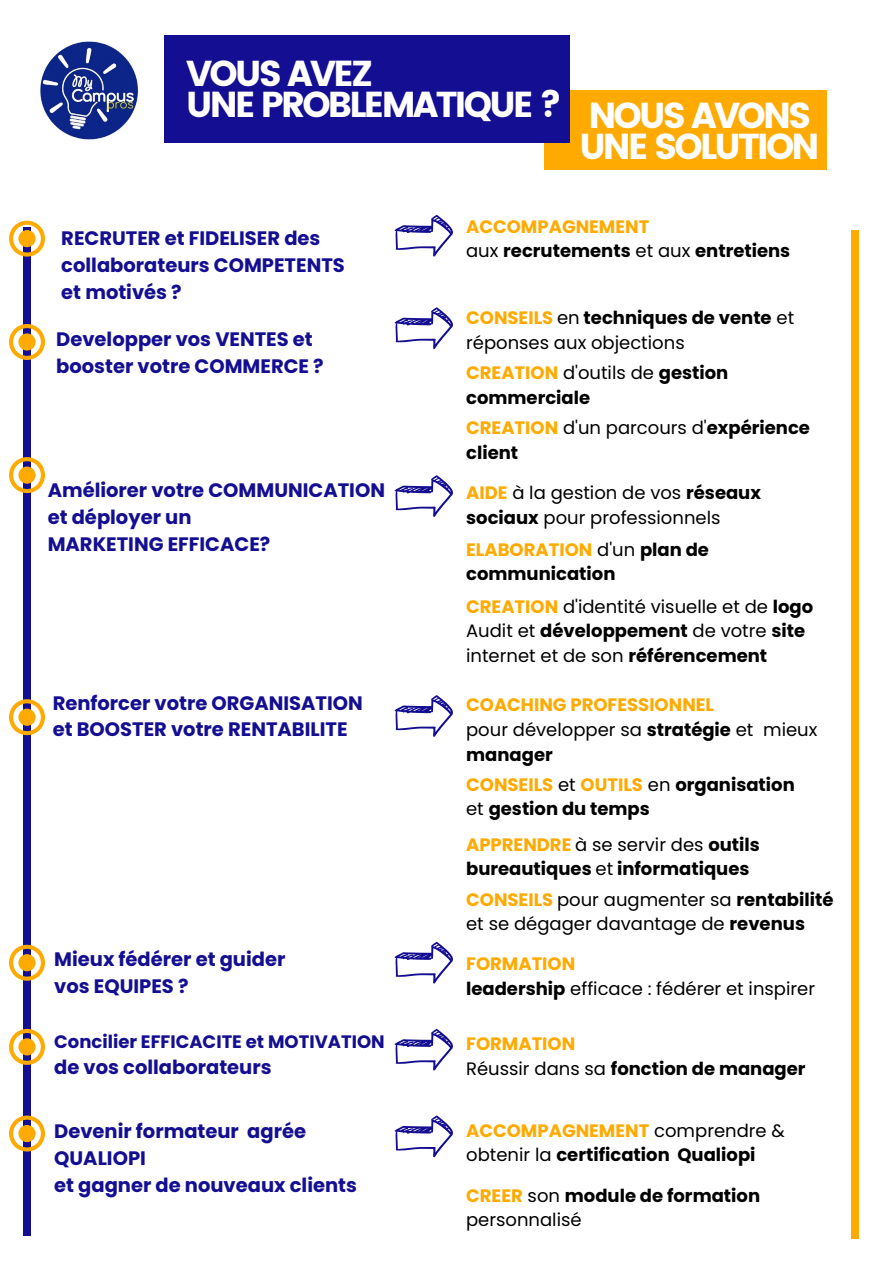
<style>
.page{position:relative;width:893px;height:1264px;background:#fff}
.page>*{position:absolute;margin:0;border:0;box-sizing:border-box;transform-origin:0 0}
.t1{font:36px/31.5px "Poppins";letter-spacing:-.075em;color:#fff}
.t2{font:700 19.5px/27px "Poppins";color:#140e92}
.t3{font:700 18px/24.8px "Poppins";color:#000}
.t4{font:18px/24.8px "Poppins";color:#000}
.t5{font:700 18px "Poppins";color:#140e92}
.s1{color:#fa0}
.s2{font-weight:400}
.s3{font-weight:700;color:#fa0}
.s4{font-weight:700}
</style>
<div class="page">
<div style="left:544px;top:90px;width:282px;height:80px;background:#fa0"></div>
<img style="left:40px;top:41px;width:98px;height:99px">
<div style="left:851px;top:230px;width:7px;height:1008px;background:#fa0"></div>
<div style="left:164px;top:35px;width:406px;height:107px;background:#140e92"></div>
<svg style="left:394px;top:215px;width:59px;height:41px"></svg>
<svg style="left:394px;top:307px;width:59px;height:42px"></svg>
<svg style="left:394px;top:475px;width:59px;height:42px"></svg>
<svg style="left:394px;top:695px;width:59px;height:41px"></svg>
<svg style="left:394px;top:941px;width:59px;height:42px"></svg>
<svg style="left:394px;top:1028px;width:59px;height:42px"></svg>
<svg style="left:394px;top:1115px;width:59px;height:42px"></svg>
<div style="left:24px;top:227px;width:7px;height:1008px;background:#140e92"></div>
<svg style="left:9px;top:1115px;width:36px;height:36px"></svg>
<svg style="left:9px;top:1028px;width:36px;height:36px"></svg>
<svg style="left:9px;top:944px;width:36px;height:36px"></svg>
<svg style="left:9px;top:699px;width:36px;height:36px"></svg>
<svg style="left:9px;top:457px;width:36px;height:36px"></svg>
<svg style="left:9px;top:324px;width:36px;height:36px"></svg>
<svg style="left:9px;top:221px;width:36px;height:35px"></svg>
<h1 class="t1" style="left:186px;top:58px;width:377px">VOUS AVEZ<br>UNE PROBLEMATIQUE ?</h1>
<h1 class="t1" style="left:579px;top:100px;width:242px">NOUS AVONS<br>UNE SOLUTION</h1>
<p class="t2" style="left:61px;top:224px;width:285px">RECRUTER et FIDELISER des collaborateurs COMPETENTS et motivés ?</p>
<p class="t3" style="left:466px;top:214px;width:326px"><span class="s1">ACCOMPAGNEMENT<br></span><span class="s2">aux</span> recrutements <span class="s2">et aux</span> entretiens</p>
<p class="t2" style="left:56px;top:325px;width:269px">Developper vos VENTES et booster votre COMMERCE ?</p>
<p class="t4" style="left:466px;top:305px;width:329px"><span class="s3">CONSEILS</span> en <span class="s4">techniques de vente</span> et réponses aux objections</p>
<p class="t3" style="left:466px;top:360px;width:264px"><span class="s1">CREATION</span> <span class="s2">d'outils de</span> gestion commerciale</p>
<p class="t3" style="left:466px;top:416px;width:345px"><span class="s1">CREATION</span> <span class="s2">d'un parcours d'</span>expérience client</p>
<p class="t2" style="left:48px;top:476px;width:339px">Améliorer votre COMMUNICATION et déployer un<br>MARKETING EFFICACE?</p>
<p class="t4" style="left:466px;top:481px;width:296px"><span class="s3">AIDE</span> à la gestion de vos <span class="s4">réseaux sociaux</span> pour professionnels</p>
<p class="t3" style="left:466px;top:537px;width:244px"><span class="s1">ELABORATION</span> <span class="s2">d'un</span> plan de communication</p>
<p class="t4" style="left:466px;top:594px;width:348px"><span class="s3">CREATION</span> d'identité visuelle et de <span class="s4">logo<br></span>Audit et <span class="s4">développement</span> de votre <span class="s4">site </span>internet et de son <span class="s4">référencement</span></p>
<p class="t2" style="left:53px;top:689px;width:311px">Renforcer votre ORGANISATION et BOOSTER votre RENTABILITE</p>
<p class="t4" style="left:466px;top:692px;width:353px"><span class="s3">COACHING PROFESSIONNEL<br></span>pour développer sa <span class="s4">stratégie</span> et mieux <span class="s4">manager</span></p>
<p class="t3" style="left:466px;top:772px;width:330px"><span class="s1">CONSEILS</span> <span class="s2">et</span> <span class="s1">OUTILS</span> <span class="s2">en</span> organisation <span class="s2">et</span> gestion du temps</p>
<p class="t3" style="left:466px;top:832px;width:295px"><span class="s1">APPRENDRE</span> <span class="s2">à se servir des</span> outils bureautiques <span class="s2">et</span> informatiques</p>
<p class="t2" style="left:54px;top:945px;width:233px">Mieux fédérer et guider vos EQUIPES ?</p>
<p class="t5" style="left:54px;top:1029px;width:332px">Concilier EFFICACITE et MOTIVATION</p>
<p class="t2" style="left:54px;top:1053px;width:219px">de vos collaborateurs</p>
<p class="t4" style="left:466px;top:886px;width:369px"><span class="s3">CONSEILS</span> pour augmenter sa <span class="s4">rentabilité </span>et se dégager davantage de <span class="s4">revenus</span></p>
<p class="t4" style="left:466px;top:951px;width:350px"><span class="s3">FORMATION<br></span><span class="s4">leadership</span> efficace : fédérer et inspirer</p>
<p class="t3" style="left:466px;top:1031px;width:341px"><span class="s1">FORMATION<br></span><span class="s2">Réussir dans sa</span> fonction de manager</p>
<p class="t2" style="left:54px;top:1117px;width:304px">Devenir formateur agrée<br>QUALIOPI<br>et gagner de nouveaux clients</p>
<p class="t3" style="left:466px;top:1117px;width:320px"><span class="s1">ACCOMPAGNEMENT</span> <span class="s2">comprendre &amp; obtenir la</span> certification Qualiopi</p>
<p class="t3" style="left:466px;top:1182px;width:295px"><span class="s1">CREER</span> <span class="s2">son</span> module de formation <span class="s2">personnalisé</span></p>
</div>
